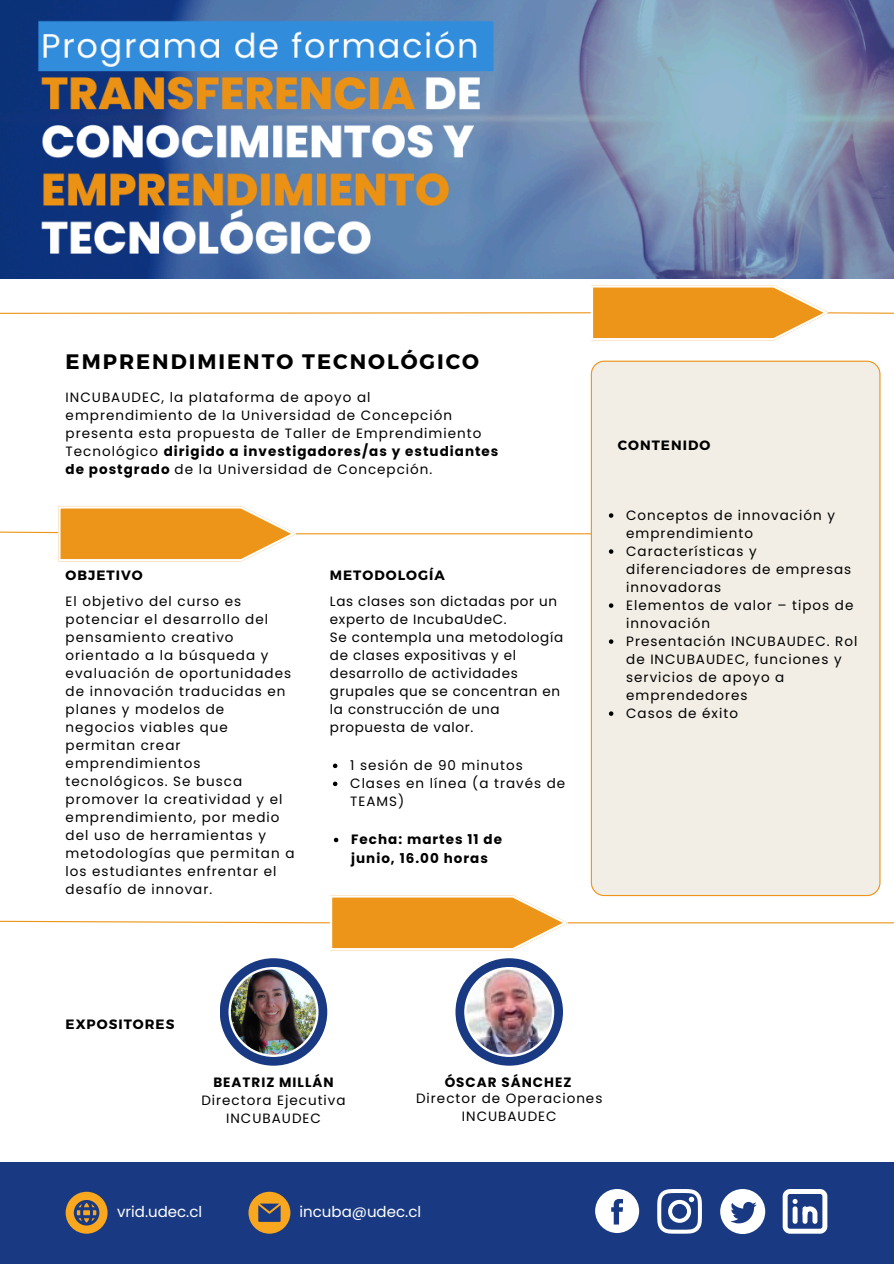
<style>
.page{position:relative;width:894px;height:1264px;background:#fff}
.page>*{position:absolute;margin:0;border:0;box-sizing:border-box;transform-origin:0 0}
.t1{font:700 21px "Montserrat";letter-spacing:.095em;color:#000}
.t2{font:15px "Poppins";color:#fff}
.t3{font:13.5px/18px "Poppins";letter-spacing:.075em;color:#000}
.t4{font:13.5px/18px "Poppins";letter-spacing:.05em;color:#000}
.t5{font:700 13.5px/18px "Poppins";letter-spacing:.075em;color:#000}
.t6{font:700 13.5px "Montserrat";letter-spacing:.075em;color:#000}
.s1{font-weight:700}
</style>
<div class="page">
<hr style="left:296px;top:533px;width:532px;height:1px;background:#ed9518">
<svg style="left:0;top:285px;width:893px;height:55px"></svg>
<svg style="left:0;top:506px;width:296px;height:55px"></svg>
<div style="left:590px;top:360px;width:289px;height:536px;background:#f2eee5"></div>
<hr style="left:567px;top:922px;width:326px;height:1px;background:#ed9518">
<svg style="left:0;top:895px;width:567px;height:55px"></svg>
<img style="left:220px;top:958px;width:107px;height:107px">
<img style="left:455px;top:958px;width:108px;height:107px">
<div style="left:0;top:1161px;width:893px;height:102px;background:#193a82"></div>
<svg style="left:248px;top:1191px;width:42px;height:42px"></svg>
<svg style="left:66px;top:1191px;width:41px;height:42px"></svg>
<svg style="left:657px;top:1189px;width:44px;height:44px"></svg>
<svg style="left:720px;top:1189px;width:45px;height:44px"></svg>
<svg style="left:595px;top:1189px;width:44px;height:43px"></svg>
<svg style="left:782px;top:1189px;width:45px;height:44px"></svg>
<svg style="left:608px;top:513px;width:5px;height:5px"></svg>
<svg style="left:608px;top:549px;width:5px;height:5px"></svg>
<svg style="left:608px;top:603px;width:5px;height:5px"></svg>
<svg style="left:608px;top:639px;width:5px;height:5px"></svg>
<svg style="left:608px;top:711px;width:5px;height:5px"></svg>
<svg style="left:333px;top:763px;width:4px;height:5px"></svg>
<svg style="left:333px;top:781px;width:4px;height:5px"></svg>
<img style="left:0;top:0;width:893px;height:278px">
<svg style="left:334px;top:837px;width:4px;height:5px"></svg>
<p class="t1" style="left:66px;top:348px;width:415px">EMPRENDIMIENTO TECNOLÓGICO</p>
<p class="t3" style="left:66px;top:388px;width:434px">INCUBAUDEC, la plataforma de apoyo al emprendimiento de la Universidad de Concepción presenta esta propuesta de Taller de Emprendimiento Tecnológico <span class="s1">dirigido a investigadores/as y estudiantes de postgrado</span> de la Universidad de Concepción.</p>
<p class="t6" style="left:66px;top:566px;width:79px">OBJETIVO</p>
<h1 class="t6" style="left:330px;top:566px;width:116px">METODOLOGÍA</h1>
<h2 class="t3" style="left:66px;top:592px;width:230px">El objetivo del curso es potenciar el desarrollo del pensamiento creativo orientado a la búsqueda y evaluación de oportunidades de innovación traducidas en planes y modelos de negocios viables que permitan crear emprendimientos tecnológicos. Se busca promover la creatividad y el emprendimiento, por medio del uso de herramientas y metodologías que permitan a los estudiantes enfrentar el desafío de innovar.</h2>
<h2 class="t4" style="left:330px;top:592px;width:229px">Las clases son dictadas por un experto de IncubaUdeC.</h2>
<p class="t4" style="left:330px;top:628px;width:235px">Se contempla una metodología de clases expositivas y el desarrollo de actividades grupales que se concentran en la construcción de una propuesta de valor.</p>
<p class="t3" style="left:350px;top:756px;width:174px">1 sesión de 90 minutos</p>
<p class="t3" style="left:350px;top:774px;width:216px">Clases en línea (a través de<br>TEAMS)</p>
<p class="t5" style="left:351px;top:830px;width:152px">Fecha: martes 11 de junio, 16.00 horas</p>
<h2 class="t6" style="left:617px;top:436px;width:94px">CONTENIDO</h2>
<p class="t3" style="left:626px;top:506px;width:210px">Conceptos de innovación y emprendimiento</p>
<p class="t3" style="left:626px;top:542px;width:226px">Características y diferenciadores de empresas innovadoras</p>
<p class="t3" style="left:626px;top:596px;width:229px">Elementos de valor – tipos de innovación</p>
<p class="t3" style="left:626px;top:632px;width:233px">Presentación INCUBAUDEC. Rol de INCUBAUDEC, funciones y servicios de apoyo a emprendedores</p>
<p class="t3" style="left:626px;top:704px;width:113px">Casos de éxito</p>
<p class="t6" style="left:66px;top:1015px;width:110px">EXPOSITORES</p>
<p class="t5" style="left:213px;top:1073px;width:122px">BEATRIZ MILLÁN</p>
<p class="t5" style="left:444px;top:1073px;width:128px">ÓSCAR SÁNCHEZ</p>
<h2 class="t3" style="left:201px;top:1091px;width:146px">Directora Ejecutiva</h2>
<p class="t3" style="left:226px;top:1109px;width:96px">INCUBAUDEC</p>
<h2 class="t3" style="left:416px;top:1088px;width:188px">Director de Operaciones</h2>
<p class="t3" style="left:461px;top:1106px;width:96px">INCUBAUDEC</p>
<p class="t2" style="left:117px;top:1201px;width:87px">vrid.udec.cl</p>
<p class="t2" style="left:299px;top:1201px;width:123px">incuba@udec.cl</p>
</div>
